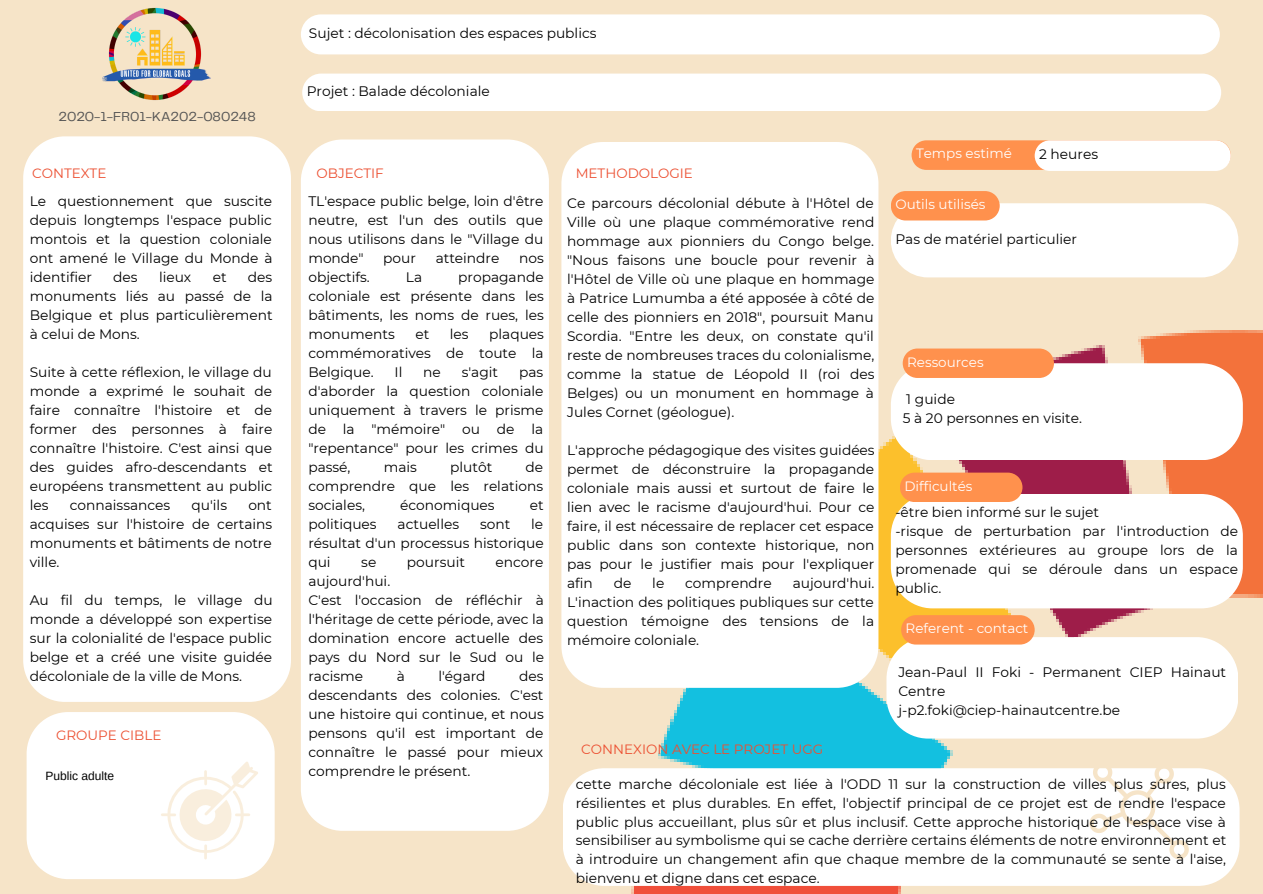
<style>
.page{position:relative;width:1263px;height:894px;background:#fff}
.page>*{position:absolute;margin:0;border:0;box-sizing:border-box;transform-origin:0 0}
.t1{font:13.8px/19px "Montserrat";color:#000;text-align:justify}
.t2{font:13.5px "Montserrat";color:#ec4f31}
.t3{font:13.5px "Montserrat";color:#fff}
.t4{font:13.5px "Telegraf";color:#545454}
.t5{font:12px "Arimo";color:#000}
</style>
<div class="page">
<div style="left:0;top:0;width:1263px;height:893px;background:#f6e4c8"></div>
<img style="left:102px;top:7px;width:109px;height:94px">
<div style="left:301px;top:14px;width:919px;height:40px;background:#fff;border-radius:20px"></div>
<img style="left:632px;top:331px;width:631px;height:562px">
<div style="left:561px;top:142px;width:317px;height:545px;background:#fff"></div>
<div style="left:563px;top:768px;width:676px;height:117px;background:#fff"></div>
<div style="left:301px;top:139px;width:248px;height:691px;background:#fff"></div>
<div style="left:23px;top:136px;width:268px;height:565px;background:#fff"></div>
<div style="left:302px;top:74px;width:919px;height:37px;background:#fff;border-radius:19px"></div>
<svg style="left:891px;top:191px;width:347px;height:86px;background:#fdf0e5"></svg>
<svg style="left:891px;top:348px;width:352px;height:112px;background:#fce6da"></svg>
<svg style="left:891px;top:472px;width:352px;height:136px;background:#f9e3da"></svg>
<svg style="left:886px;top:615px;width:352px;height:123px;background:#faece2"></svg>
<svg style="left:912px;top:140px;width:319px;height:31px;background:#fed4ba"></svg>
<svg style="left:27px;top:712px;width:248px;height:166px;background:#fefcfa"></svg>
<svg style="left:1089px;top:762px;width:100px;height:97px"></svg>
<p class="t1" style="left:309px;top:24px;width:289px">Sujet : décolonisation des espaces publics</p>
<p class="t4" style="left:58px;top:111px;width:199px">2020-1-FR01-KA202-080248</p>
<p class="t1" style="left:307px;top:82px;width:185px">Projet : Balade décoloniale</p>
<p class="t2" style="left:32px;top:165px;width:76px">CONTEXTE</p>
<p class="t2" style="left:316px;top:165px;width:69px">OBJECTIF</p>
<p class="t2" style="left:576px;top:165px;width:119px">METHODOLOGIE</p>
<p class="t3" style="left:916px;top:145px;width:97px">Temps estimé</p>
<p class="t1" style="left:1039px;top:145px;width:60px">2 heures</p>
<p class="t1" style="left:30px;top:191px;width:244px">Le questionnement que suscite depuis longtemps l'espace public montois et la question coloniale ont amené le Village du Monde à identifier</p>
<p class="t1" style="left:30px;top:267px;width:244px;text-indent:218px">des monuments liés au passé de la Belgique et plus particulièrement à celui de Mons.</p>
<p class="t1" style="left:30px;top:362px;width:244px">Suite à cette réflexion, le village du monde a exprimé le souhait de faire connaître l'histoire et de former des personnes à faire connaître l'histoire. C'est ainsi que des guides afro-descendants et européens transmettent au public les</p>
<p class="t1" style="left:113px;top:267px;width:26px">des</p>
<p class="t1" style="left:159px;top:267px;width:34px">lieux</p>
<p class="t1" style="left:213px;top:267px;width:15px">et</p>
<p class="t1" style="left:70px;top:495px;width:102px">connaissances</p>
<p class="t1" style="left:192px;top:495px;width:37px">qu'ils</p>
<p class="t1" style="left:30px;top:495px;width:244px;text-indent:219px">ont acquises sur l'histoire de certains monuments et bâtiments de notre ville.</p>
<p class="t1" style="left:30px;top:590px;width:244px">Au fil du temps, le village du monde a développé son expertise sur la colonialité de l'espace public belge et a créé une visite guidée décoloniale de la ville de Mons.</p>
<p class="t2" style="left:56px;top:727px;width:107px">GROUPE CIBLE</p>
<p class="t5" style="left:46px;top:768px;width:70px">Public adulte</p>
<p class="t1" style="left:308px;top:191px;width:237px">TL'espace public belge, loin d'être neutre, est l'un des outils que nous utilisons dans le "Village du monde"</p>
<p class="t1" style="left:383px;top:248px;width:34px">pour</p>
<p class="t1" style="left:436px;top:248px;width:65px">atteindre</p>
<p class="t1" style="left:519px;top:248px;width:26px">nos</p>
<p class="t1" style="left:308px;top:267px;width:63px">objectifs.</p>
<p class="t1" style="left:406px;top:267px;width:18px">La</p>
<p class="t1" style="left:308px;top:267px;width:237px;text-indent:150px">propagande coloniale est présente dans les bâtiments, les noms de rues, les monuments</p>
<p class="t1" style="left:308px;top:324px;width:237px;text-indent:181px">plaques commémoratives de toute la Belgique.</p>
<p class="t1" style="left:415px;top:324px;width:15px">et</p>
<p class="t1" style="left:450px;top:324px;width:20px">les</p>
<p class="t1" style="left:395px;top:362px;width:9px">Il</p>
<p class="t1" style="left:423px;top:362px;width:19px">ne</p>
<p class="t1" style="left:462px;top:362px;width:38px">s'agit</p>
<p class="t1" style="left:308px;top:362px;width:237px;text-indent:211px">pas d'aborder la question coloniale uniquement à travers le prisme de la "mémoire" ou de la "repentance" pour les crimes du passé,</p>
<p class="t1" style="left:308px;top:457px;width:236px;text-indent:217px">de comprendre que les relations sociales,</p>
<p class="t1" style="left:384px;top:457px;width:35px">mais</p>
<p class="t1" style="left:450px;top:457px;width:44px">plutôt</p>
<p class="t1" style="left:400px;top:495px;width:96px">économiques</p>
<p class="t1" style="left:530px;top:495px;width:15px">et</p>
<p class="t1" style="left:308px;top:514px;width:237px;text-indent:223px">le résultat d'un processus historique qui</p>
<p class="t1" style="left:308px;top:514px;width:70px">politiques</p>
<p class="t1" style="left:398px;top:514px;width:63px">actuelles</p>
<p class="t1" style="left:480px;top:514px;width:32px">sont</p>
<p class="t1" style="left:361px;top:552px;width:17px">se</p>
<p class="t1" style="left:407px;top:552px;width:60px">poursuit</p>
<p class="t1" style="left:496px;top:552px;width:49px">encore</p>
<p class="t1" style="left:308px;top:571px;width:83px">aujourd'hui.</p>
<p class="t1" style="left:308px;top:590px;width:237px">C'est l'occasion de réfléchir à l'héritage de cette période, avec la domination encore actuelle des pays du Nord sur le Sud ou le racisme</p>
<p class="t1" style="left:308px;top:666px;width:237px;text-indent:211px">des descendants des colonies. C'est une histoire qui continue, et nous pensons qu'il est important de connaître le passé pour mieux comprendre le présent.</p>
<p class="t1" style="left:397px;top:666px;width:10px">à</p>
<p class="t1" style="left:438px;top:666px;width:49px">l'égard</p>
<p class="t1" style="left:567px;top:193px;width:309px">Ce parcours décolonial débute à l'Hôtel de Ville où une plaque commémorative rend hommage aux pionniers du Congo belge. "Nous faisons une boucle pour revenir à l'Hôtel de Ville où une plaque en hommage à Patrice Lumumba a été apposée à côté de celle des pionniers en 2018", poursuit Manu Scordia. "Entre les deux, on constate qu'il reste de nombreuses traces du colonialisme, comme la statue de Léopold II (roi des Belges) ou un monument en hommage à Jules Cornet (géologue).</p>
<p class="t1" style="left:567px;top:440px;width:309px">L'approche pédagogique des visites guidées permet de déconstruire la propagande coloniale mais aussi et surtout de faire le lien avec le racisme d'aujourd'hui. Pour ce faire, il est nécessaire de replacer cet espace public dans son contexte historique, non pas pour le justifier mais pour l'expliquer afin</p>
<p class="t1" style="left:567px;top:573px;width:309px;text-indent:225px">aujourd'hui.<br>L'inaction des politiques publiques sur cette question témoigne des tensions de la mémoire coloniale.</p>
<p class="t1" style="left:614px;top:573px;width:19px">de</p>
<p class="t1" style="left:652px;top:573px;width:14px">le</p>
<p class="t1" style="left:685px;top:573px;width:88px">comprendre</p>
<p class="t2" style="left:581px;top:740px;width:244px">CONNEXION AVEC LE PROJET UGG</p>
<p class="t3" style="left:895px;top:196px;width:92px">Outils utilisés</p>
<p class="t1" style="left:895px;top:229px;width:183px">Pas de matériel particulier</p>
<p class="t3" style="left:907px;top:353px;width:78px">Ressources</p>
<p class="t1" style="left:906px;top:390px;width:50px">1 guide</p>
<p class="t1" style="left:903px;top:408px;width:181px">5 à 20 personnes en visite.</p>
<p class="t3" style="left:904px;top:477px;width:70px">Difficultés</p>
<p class="t1" style="left:895px;top:502px;width:205px">-être bien informé sur le sujet</p>
<p class="t1" style="left:895px;top:521px;width:344px">-risque de perturbation par l'introduction de personnes extérieures au groupe lors de la promenade qui se déroule dans un espace public.</p>
<p class="t3" style="left:906px;top:620px;width:124px">Referent - contact</p>
<p class="t1" style="left:898px;top:662px;width:329px">Jean-Paul II Foki - Permanent CIEP Hainaut<br>Centre</p>
<p class="t1" style="left:898px;top:700px;width:223px">j-p2.foki@ciep-hainautcentre.be</p>
<p class="t1" style="left:576px;top:774px;width:652px">cette marche décoloniale est liée à l'ODD 11 sur la construction de villes plus sûres, plus résilientes et plus durables. En effet, l'objectif principal de ce projet est de rendre l'espace public plus accueillant, plus sûr et plus inclusif. Cette approche historique de l'espace vise à sensibiliser au symbolisme qui se cache derrière certains éléments de notre environnement et à introduire un changement afin que chaque membre de la communauté se sente à l'aise, bienvenu et digne dans cet espace.</p>
</div>
